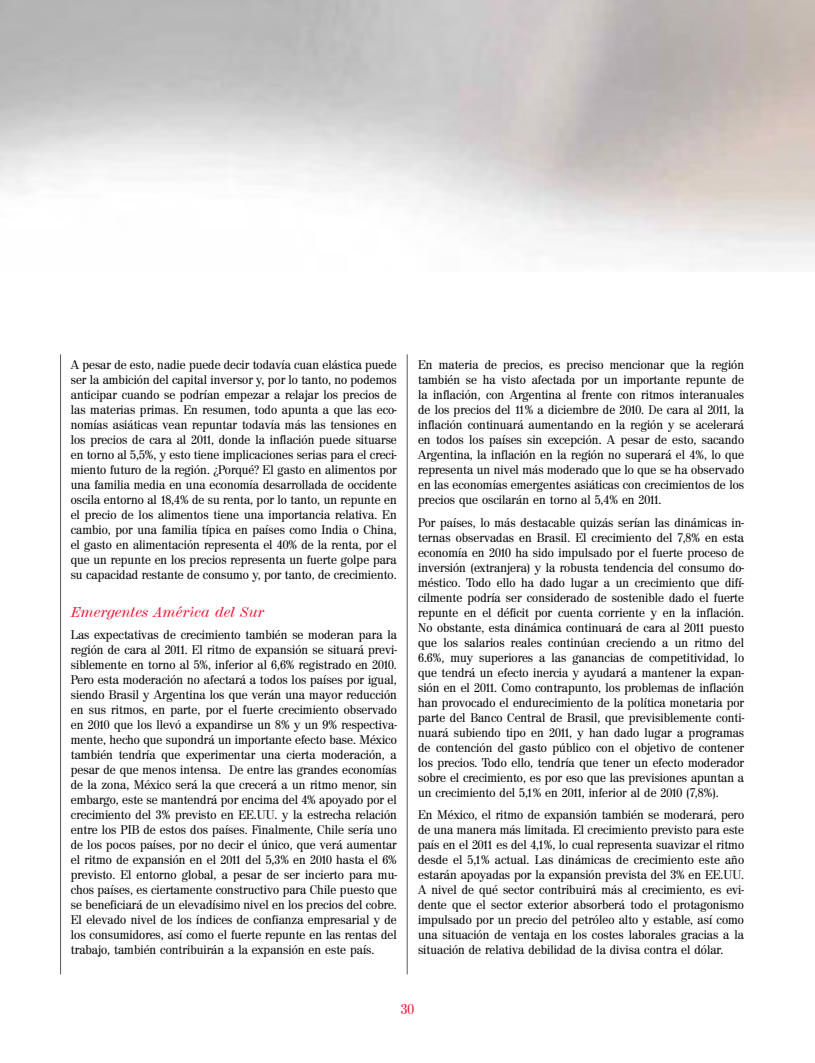
<style>
.page{position:relative;width:815px;height:1063px;background:#fff}
.page>*{position:absolute;margin:0;border:0;box-sizing:border-box;transform-origin:0 0}
.t1{font:italic 15px "Madison";color:#ed1a3b}
.t2{font:15px "Madison Banc";color:#ed1a3b}
.t3{font:13.12px/15px "Madison Banc";color:#000;text-align:justify}
</style>
<div class="page">
<hr style="left:60px;top:354px;width:1px;height:620px;background:#58595b">
<hr style="left:407px;top:354px;width:1px;height:620px;background:#58595b">
<p class="t3" style="left:71px;top:358px;width:328px">A pesar de esto, nadie puede decir todavía cuan elástica puede ser la ambición del capital inversor y, por lo tanto, no podemos anticipar cuando se podrían empezar a relajar los precios de las materias primas. En resumen, todo apunta a que las eco&shy;nomías asiáticas vean repuntar todavía más las tensiones en los precios de cara al 2011, donde la inflación puede situarse en torno al 5,5%, y esto tiene implicaciones serias para el creci&shy;miento futuro de la región. ¿Porqué? El gasto en alimentos por una familia media en una economía desarrollada de occidente oscila entorno al 18,4% de su renta, por lo tanto, un repunte en el precio de los alimentos tiene una importancia relativa. En cambio, por una familia típica en países como India o China, el gasto en alimentación representa el 40% de la renta, por el que un repunte en los precios representa un fuerte golpe para su capacidad restante de consumo y, por tanto, de crecimiento.</p>
<p class="t1" style="left:71px;top:602px;width:195px">Emergentes América del Sur</p>
<p class="t3" style="left:71px;top:628px;width:328px">Las expectativas de crecimiento también se moderan para la región de cara al 2011. El ritmo de expansión se situará previ&shy;siblemente en torno al 5%, inferior al 6,6% registrado en 2010.<br>Pero esta moderación no afectará a todos los países por igual, siendo Brasil y Argentina los que verán una mayor reducción en sus ritmos, en parte, por el fuerte crecimiento observado en 2010 que los llevó a expandirse un 8% y un 9% respectiva&shy;mente, hecho que supondrá un importante efecto base. México también tendría que experimentar una cierta moderación, a pesar de que menos intensa. De entre las grandes economías de la zona, México será la que crecerá a un ritmo menor, sin embargo, este se mantendrá por encima del 4% apoyado por el crecimiento del 3% previsto en EE.UU. y la estrecha relación entre los PIB de estos dos países. Finalmente, Chile sería uno de los pocos países, por no decir el único, que verá aumentar el ritmo de expansión en el 2011 del 5,3% en 2010 hasta el 6% previsto. El entorno global, a pesar de ser incierto para mu&shy;chos países, es ciertamente constructivo para Chile puesto que se beneficiará de un elevadísimo nivel en los precios del cobre.<br>El elevado nivel de los índices de confianza empresarial y de los consumidores, así como el fuerte repunte en las rentas del trabajo, también contribuirán a la expansión en este país.</p>
<p class="t3" style="left:418px;top:358px;width:328px">En materia de precios, es preciso mencionar que la región también se ha visto afectada por un importante repunte de la inflación, con Argentina al frente con ritmos interanuales de los precios del 11% a diciembre de 2010. De cara al 2011, la inflación continuará aumentando en la región y se acelerará en todos los países sin excepción. A pesar de esto, sacando Argentina, la inflación en la región no superará el 4%, lo que representa un nivel más moderado que lo que se ha observado en las economías emergentes asiáticas con crecimientos de los precios que oscilarán en torno al 5,4% en 2011.</p>
<p class="t3" style="left:418px;top:515px;width:328px">Por países, lo más destacable quizás serían las dinámicas in&shy;ternas observadas en Brasil. El crecimiento del 7,8% en esta economía en 2010 ha sido impulsado por el fuerte proceso de inversión (extranjera) y la robusta tendencia del consumo do&shy;méstico. Todo ello ha dado lugar a un crecimiento que difí&shy;cilmente podría ser considerado de sostenible dado el fuerte repunte en el déficit por cuenta corriente y en la inflación.<br>No obstante, esta dinámica continuará de cara al 2011 puesto que los salarios reales continúan creciendo a un ritmo del 6.6%, muy superiores a las ganancias de competitividad, lo que tendrá un efecto inercia y ayudará a mantener la expan&shy;sión en el 2011. Como contrapunto, los problemas de inflación han provocado el endurecimiento de la política monetaria por parte del Banco Central de Brasil, que previsiblemente conti&shy;nuará subiendo tipo en 2011, y han dado lugar a programas de contención del gasto público con el objetivo de contener los precios. Todo ello, tendría que tener un efecto moderador sobre el crecimiento, es por eso que las previsiones apuntan a un crecimiento del 5,1% en 2011, inferior al de 2010 (7,8%).</p>
<p class="t3" style="left:418px;top:808px;width:328px">En México, el ritmo de expansión también se moderará, pero de una manera más limitada. El crecimiento previsto para este país en el 2011 es del 4,1%, lo cual representa suavizar el ritmo desde el 5,1% actual. Las dinámicas de crecimiento este año estarán apoyadas por la expansión prevista del 3% en EE.UU.<br>A nivel de qué sector contribuirá más al crecimiento, es evi&shy;dente que el sector exterior absorberá todo el protagonismo impulsado por un precio del petróleo alto y estable, así como una situación de ventaja en los costes laborales gracias a la situación de relativa debilidad de la divisa contra el dólar.</p>
<p class="t2" style="left:401px;top:1001px;width:15px">30</p>
</div>
